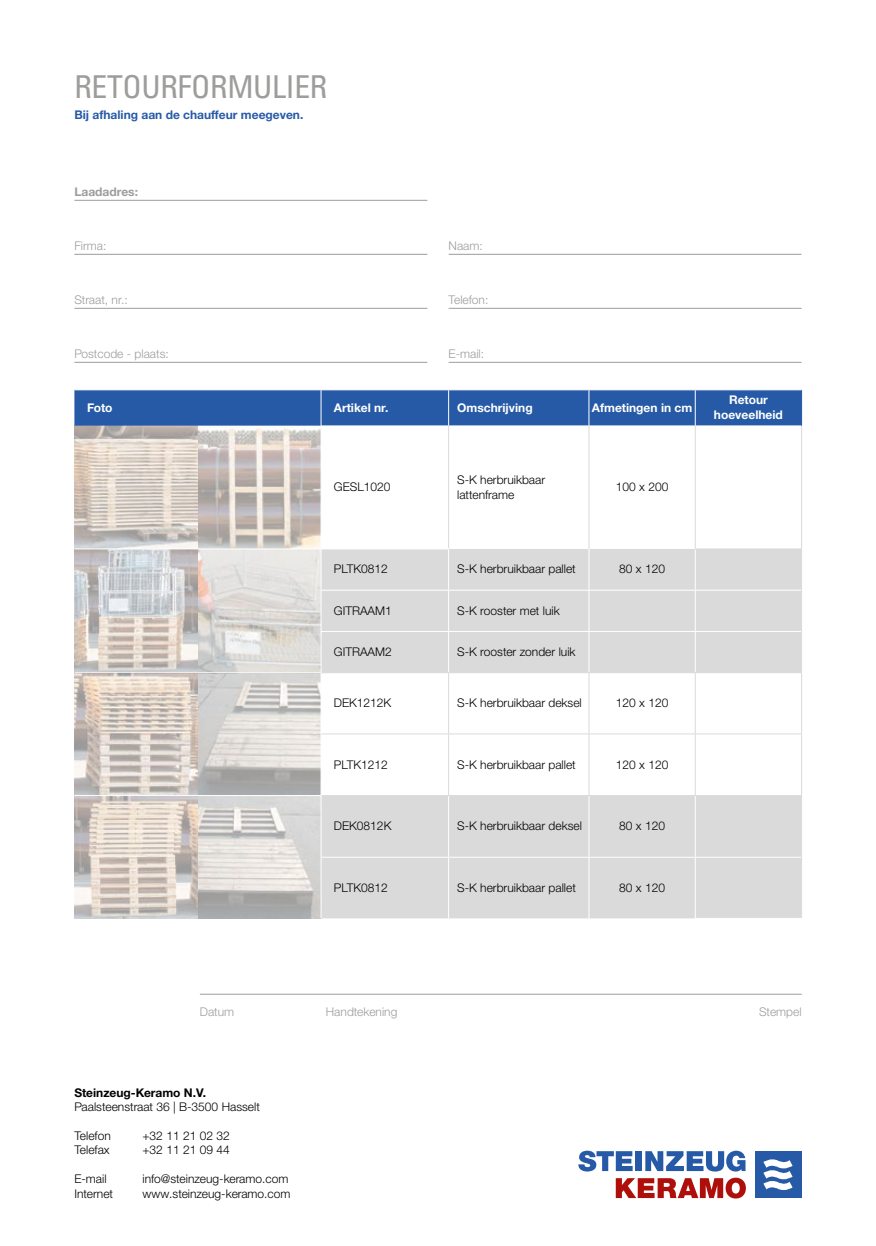
<style>
.page{position:relative;width:876px;height:1246px;background:#fff}
.page>*{position:absolute;margin:0;border:0;box-sizing:border-box;transform-origin:0 0}
.t1{font:condensed 31.5px "Univers LT Pro";letter-spacing:-.01em;color:#9d9d9c}
.t2{font:300 12px/15px "Helvetica Neue LTW1 G";color:#000}
.t3{font:300 12px "Helvetica Neue LTW1 G";color:#9d9d9c}
.t4{font:700 12px/15px "Helvetica Neue LTW1 G";color:#fff;text-align:center}
.t5{font:700 12px "Helvetica Neue LTW1 G";color:#265aa6}
.t6{font:700 12px "Helvetica Neue LTW1 G";color:#000}
.t7{font:700 12px "Helvetica Neue LTW1 G";color:#9d9d9c}
</style>
<div class="page">
<svg style="left:578px;top:1151px;width:55px;height:20px"></svg>
<div style="left:636px;top:1151px;width:6px;height:20px;background:#265aa6"></div>
<svg style="left:645px;top:1151px;width:100px;height:20px"></svg>
<svg style="left:616px;top:1178px;width:130px;height:20px"></svg>
<div style="left:754px;top:1151px;width:47px;height:47px;background:#265aa6"></div>
<svg style="left:763px;top:1159px;width:29px;height:31px"></svg>
<img style="left:74px;top:426px;width:124px;height:123px">
<svg style="left:198px;top:428px;width:123px;height:121px;background:#cac2be"></svg>
<svg style="left:74px;top:550px;width:124px;height:122px;background:#cecbc9"></svg>
<svg style="left:74px;top:673px;width:124px;height:122px;background:#d4cac2"></svg>
<svg style="left:74px;top:796px;width:124px;height:122px;background:#d6ccc5"></svg>
<svg style="left:198px;top:673px;width:123px;height:122px;background:#cecdca"></svg>
<svg style="left:198px;top:796px;width:123px;height:122px;background:#d2d0ce"></svg>
<svg style="left:198px;top:550px;width:123px;height:122px;background:#dfdcd9"></svg>
<div style="left:74px;top:390px;width:727px;height:36px;background:#265aa6"></div>
<div style="left:322px;top:549px;width:479px;height:41px;background:#dadada"></div>
<svg style="left:322px;top:591px;width:479px;height:327px;fill:#dadada"></svg>
<hr style="left:321px;top:390px;width:1px;height:36px;background:#fff">
<hr style="left:448px;top:390px;width:1px;height:36px;background:#fff">
<hr style="left:589px;top:390px;width:1px;height:36px;background:#fff">
<hr style="left:695px;top:390px;width:1px;height:36px;background:#fff">
<hr style="left:448px;top:549px;width:1px;height:41px;background:#fff">
<hr style="left:589px;top:549px;width:1px;height:41px;background:#fff">
<hr style="left:695px;top:549px;width:1px;height:41px;background:#fff">
<hr style="left:448px;top:590px;width:1px;height:41px;background:#fff">
<hr style="left:589px;top:590px;width:1px;height:41px;background:#fff">
<hr style="left:695px;top:590px;width:1px;height:41px;background:#fff">
<hr style="left:448px;top:632px;width:1px;height:40px;background:#fff">
<hr style="left:589px;top:632px;width:1px;height:40px;background:#fff">
<hr style="left:695px;top:632px;width:1px;height:40px;background:#fff">
<hr style="left:448px;top:796px;width:1px;height:61px;background:#fff">
<hr style="left:589px;top:796px;width:1px;height:61px;background:#fff">
<hr style="left:695px;top:796px;width:1px;height:61px;background:#fff">
<hr style="left:448px;top:858px;width:1px;height:60px;background:#fff">
<hr style="left:589px;top:858px;width:1px;height:60px;background:#fff">
<hr style="left:695px;top:858px;width:1px;height:60px;background:#fff">
<hr style="left:321px;top:631px;width:128px;height:1px;background:#fff">
<hr style="left:449px;top:631px;width:140px;height:1px;background:#fff">
<hr style="left:589px;top:631px;width:106px;height:1px;background:#fff">
<hr style="left:695px;top:631px;width:106px;height:1px;background:#fff">
<hr style="left:321px;top:857px;width:128px;height:1px;background:#fff">
<hr style="left:449px;top:857px;width:140px;height:1px;background:#fff">
<hr style="left:589px;top:857px;width:106px;height:1px;background:#fff">
<hr style="left:321px;top:672px;width:128px;height:1px;background:#dadada">
<hr style="left:449px;top:672px;width:140px;height:1px;background:#dadada">
<hr style="left:589px;top:672px;width:106px;height:1px;background:#dadada">
<hr style="left:321px;top:795px;width:128px;height:1px;background:#dadada">
<hr style="left:449px;top:795px;width:140px;height:1px;background:#dadada">
<hr style="left:589px;top:795px;width:106px;height:1px;background:#dadada">
<hr style="left:448px;top:673px;width:1px;height:60px;background:#dadada">
<hr style="left:448px;top:734px;width:1px;height:61px;background:#dadada">
<hr style="left:589px;top:673px;width:1px;height:60px;background:#dadada">
<hr style="left:589px;top:734px;width:1px;height:61px;background:#dadada">
<hr style="left:695px;top:673px;width:1px;height:60px;background:#dadada">
<hr style="left:695px;top:734px;width:1px;height:61px;background:#dadada">
<hr style="left:589px;top:426px;width:1px;height:123px;background:#dadada">
<hr style="left:448px;top:426px;width:1px;height:123px;background:#dadada">
<hr style="left:695px;top:426px;width:1px;height:123px;background:#dadada">
<hr style="left:321px;top:549px;width:128px;height:1px;background:#fff">
<hr style="left:321px;top:733px;width:128px;height:1px;background:#dadada">
<hr style="left:449px;top:733px;width:140px;height:1px;background:#dadada">
<hr style="left:589px;top:733px;width:106px;height:1px;background:#dadada">
<hr style="left:695px;top:795px;width:107px;height:1px;background:#dadada">
<hr style="left:695px;top:672px;width:107px;height:1px;background:#dadada">
<hr style="left:695px;top:733px;width:107px;height:1px;background:#dadada">
<hr style="left:695px;top:857px;width:106px;height:1px;background:#fff">
<hr style="left:695px;top:549px;width:107px;height:1px;background:#dadada">
<hr style="left:801px;top:426px;width:1px;height:123px;background:#dadada">
<hr style="left:801px;top:549px;width:1px;height:41px;background:#dadada">
<hr style="left:801px;top:590px;width:1px;height:41px;background:#dadada">
<hr style="left:801px;top:631px;width:1px;height:41px;background:#dadada">
<hr style="left:801px;top:673px;width:1px;height:60px;background:#dadada">
<hr style="left:801px;top:734px;width:1px;height:61px;background:#dadada">
<hr style="left:801px;top:796px;width:1px;height:61px;background:#dadada">
<hr style="left:801px;top:857px;width:1px;height:61px;background:#dadada">
<hr style="left:801px;top:390px;width:1px;height:36px;background:#265aa6">
<hr style="left:74px;top:200px;width:353px;height:1px;background:#9d9d9c">
<hr style="left:74px;top:254px;width:353px;height:1px;background:#9d9d9c">
<hr style="left:74px;top:308px;width:353px;height:1px;background:#9d9d9c">
<hr style="left:74px;top:362px;width:353px;height:1px;background:#9d9d9c">
<hr style="left:449px;top:254px;width:352px;height:1px;background:#9d9d9c">
<hr style="left:449px;top:308px;width:352px;height:1px;background:#9d9d9c">
<hr style="left:449px;top:362px;width:352px;height:1px;background:#9d9d9c">
<hr style="left:200px;top:994px;width:602px;height:1px;background:#9d9d9c">
<h1 class="t1" style="left:74px;top:66px;width:254px">RETOURFORMULIER</h1>
<p class="t5" style="left:74px;top:107px;width:230px">Bij afhaling aan de chauffeur meegeven.</p>
<p class="t7" style="left:74px;top:184px;width:65px">Laadadres:</p>
<p class="t3" style="left:74px;top:238px;width:34px">Firma:</p>
<p class="t3" style="left:449px;top:238px;width:36px">Naam:</p>
<p class="t3" style="left:74px;top:292px;width:55px">Straat, nr.:</p>
<p class="t3" style="left:449px;top:292px;width:41px">Telefon:</p>
<p class="t3" style="left:74px;top:346px;width:96px">Postcode - plaats:</p>
<p class="t3" style="left:449px;top:346px;width:37px">E-mail:</p>
<p class="t4" style="left:87px;top:400px;width:27px">Foto</p>
<p class="t4" style="left:334px;top:400px;width:56px">Artikel nr.</p>
<p class="t4" style="left:457px;top:400px;width:77px">Omschrijving</p>
<p class="t4" style="left:592px;top:400px;width:102px">Afmetingen in cm</p>
<p class="t4" style="left:714px;top:392px;width:70px">Retour hoeveelheid</p>
<p class="t2" style="left:334px;top:479px;width:58px">GESL1020</p>
<p class="t2" style="left:457px;top:472px;width:90px">S-K herbruikbaar lattenframe</p>
<p class="t2" style="left:616px;top:479px;width:54px">100 x 200</p>
<p class="t2" style="left:334px;top:562px;width:55px">PLTK0812</p>
<p class="t2" style="left:457px;top:562px;width:120px">S-K herbruikbaar pallet</p>
<p class="t2" style="left:619px;top:562px;width:47px">80 x 120</p>
<p class="t2" style="left:334px;top:603px;width:60px">GITRAAM1</p>
<p class="t2" style="left:457px;top:603px;width:104px">S-K rooster met luik</p>
<p class="t2" style="left:334px;top:644px;width:60px">GITRAAM2</p>
<p class="t2" style="left:457px;top:644px;width:120px">S-K rooster zonder luik</p>
<p class="t2" style="left:334px;top:695px;width:59px">DEK1212K</p>
<p class="t2" style="left:457px;top:695px;width:126px">S-K herbruikbaar deksel</p>
<p class="t2" style="left:616px;top:695px;width:54px">120 x 120</p>
<p class="t2" style="left:334px;top:757px;width:55px">PLTK1212</p>
<p class="t2" style="left:457px;top:757px;width:120px">S-K herbruikbaar pallet</p>
<p class="t2" style="left:616px;top:757px;width:54px">120 x 120</p>
<p class="t2" style="left:334px;top:818px;width:59px">DEK0812K</p>
<p class="t2" style="left:457px;top:818px;width:126px">S-K herbruikbaar deksel</p>
<p class="t2" style="left:619px;top:818px;width:47px">80 x 120</p>
<p class="t2" style="left:334px;top:880px;width:55px">PLTK0812</p>
<p class="t2" style="left:457px;top:880px;width:120px">S-K herbruikbaar pallet</p>
<p class="t2" style="left:619px;top:880px;width:47px">80 x 120</p>
<p class="t3" style="left:200px;top:1004px;width:36px">Datum</p>
<p class="t3" style="left:326px;top:1004px;width:73px">Handtekening</p>
<p class="t3" style="left:759px;top:1004px;width:44px">Stempel</p>
<p class="t6" style="left:74px;top:1085px;width:133px">Steinzeug-Keramo N.V.</p>
<p class="t2" style="left:74px;top:1099px;width:187px">Paalsteenstraat 36 | B-3500 Hasselt</p>
<p class="t2" style="left:74px;top:1128px;width:38px">Telefon</p>
<p class="t2" style="left:142px;top:1128px;width:89px">+32 11 21 02 32</p>
<p class="t2" style="left:74px;top:1143px;width:37px">Telefax</p>
<p class="t2" style="left:142px;top:1143px;width:89px">+32 11 21 09 44</p>
<p class="t2" style="left:74px;top:1171px;width:34px">E-mail</p>
<p class="t2" style="left:142px;top:1171px;width:147px">info@steinzeug-keramo.com</p>
<p class="t2" style="left:74px;top:1186px;width:40px">Internet</p>
<p class="t2" style="left:142px;top:1186px;width:150px">www.steinzeug-keramo.com</p>
</div>
